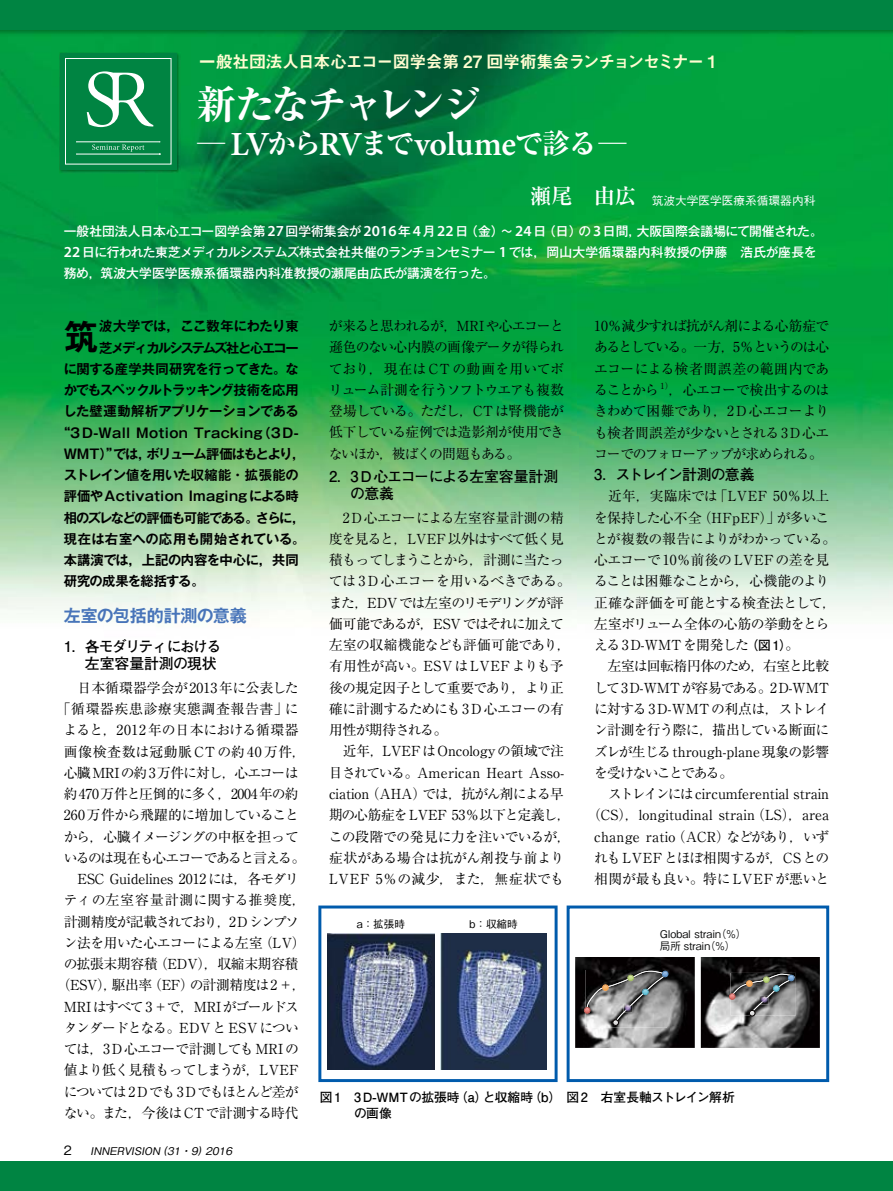
<style>
.page{position:relative;width:893px;height:1191px;background:#fff}
.page>*{position:absolute;margin:0;border:0;box-sizing:border-box;transform-origin:0 0}
.t1{font:700 expanded 39.3px "Ryumin Pro";letter-spacing:-.1em;color:#fff}
.t2{font:700 34.5px "Gothic MB101 Pro De";color:#000}
.t3{font:600 33.75px "Minion Pro";letter-spacing:-.02em;color:#fff}
.t4{font:16.95px "Midashi Go Pro MB31";letter-spacing:-.06em;color:#fffcd1}
.t5{font:700 16.95px "Gothic MB101 Pro De";letter-spacing:-.005em;color:#4774b9}
.t6{font:700 14.85px/17px "Futo Go B101 Pro";letter-spacing:-.055em;color:#000;text-align:right}
.t7{font:700 14.85px/17px "Futo Go B101 Pro";letter-spacing:-.01em;color:#000}
.t8{font:13.8px/21.3px "Ryumin Pro";letter-spacing:-.03em;color:#000;text-align:justify}
.t9{font:13.8px "Ryumin Pro";letter-spacing:-.005em;color:#000}
.t10{font:13.8px "Ryumin Pro";letter-spacing:.005em;color:#000}
.t11{font:13.8px "Ryumin Pro";letter-spacing:-.05em;color:#000}
.t12{font:13.8px "Ryumin Pro";letter-spacing:.015em;color:#000}
.t13{font:13.8px "Ryumin Pro";letter-spacing:.02em;color:#000}
.t14{font:13.8px "Ryumin Pro";letter-spacing:-.095em;color:#000}
.t15{font:13.8px "Ryumin Pro";letter-spacing:-.06em;color:#000}
.t16{font:13.8px "Ryumin Pro";letter-spacing:-.11em;color:#000}
.t17{font:700 13.35px "Gothic MB101 Pro De";letter-spacing:-.03em;color:#000}
.t18{font:700 13.35px "Gothic MB101 Pro De";letter-spacing:.015em;color:#000}
.t19{font:700 13.35px "Gothic MB101 Pro De";letter-spacing:-.125em;color:#000}
.t20{font:700 13.35px "Gothic MB101 Pro De";letter-spacing:.025em;color:#000}
.t21{font:700 13.35px "Gothic MB101 Pro De";letter-spacing:-.1em;color:#000}
.t22{font:700 13.35px "Gothic MB101 Pro De";letter-spacing:-.085em;color:#000}
.t23{font:700 13.35px "Gothic MB101 Pro De";letter-spacing:.005em;color:#000}
.t24{font:700 13.35px "Gothic MB101 Pro De";letter-spacing:-.055em;color:#000}
.t25{font:500 12.75px/21.3px "Gothic MB101 Pro";color:#fff}
.t26{font:700 12.75px/15.9px "Futo Go B101 Pro";color:#000}
.t27{font:500 11.7px "Gothic BBB Pro";color:#fff}
.t28{font:500 10.65px/12.1px "Gothic BBB Pro";color:#0d0e0e}
.t29{font:italic 500 10.65px "Gothic BBB Pro";color:#000}
.t30{font:500 10.65px "Gothic BBB Pro";color:#000}
.s1{font-family:"Ryumin Pro";font-weight:700;font-stretch:expanded;font-size:28.2px}
.s2{font-family:"Ryumin Pro";font-weight:700;font-size:21.3px}
.s3{font-family:"Myriad Pro";font-weight:600;font-size:15.3px}
.s4{font-style:normal;font-size:12.75px}
.s5{font-style:normal;font-size:11.7px}
.s6{font-family:"Futo Go B101 Pro";font-weight:700;font-size:12.75px}
</style>
<div class="page">
<img style="left:0;top:36px;width:104px;height:578px">
<img style="left:104px;top:36px;width:789px;height:50px">
<img style="left:158px;top:86px;width:735px;height:530px">
<img style="left:104px;top:173px;width:54px;height:441px">
<img style="left:0;top:30px;width:893px;height:6px">
<div style="left:0;top:0;width:893px;height:30px;background:#008442"></div>
<div style="left:0;top:1161px;width:893px;height:30px;background:#008442"></div>
<img style="left:59px;top:52px;width:121px;height:121px">
<div style="left:60px;top:53px;width:116px;height:116px;background:#008442"></div>
<div style="left:65px;top:58px;width:106px;height:106px;border:1px solid #fff"></div>
<svg style="left:92px;top:144px;width:52px;height:8px"></svg>
<hr style="left:77px;top:142px;width:83px;height:1px;background:#fff">
<hr style="left:77px;top:154px;width:83px;height:1px;background:#fff">
<svg style="left:87px;top:71px;width:66px;height:56px"></svg>
<img style="left:575px;top:957px;width:120px;height:91px">
<img style="left:701px;top:957px;width:119px;height:91px">
<img style="left:794px;top:973px;width:2px;height:42px">
<img style="left:585px;top:1025px;width:82px;height:2px">
<svg style="left:584px;top:970px;width:84px;height:55px;background:#7e7d7d"></svg>
<svg style="left:729px;top:973px;width:65px;height:43px;background:#797978"></svg>
<div style="left:567px;top:905px;width:262px;height:177px;border:3px solid #005bac"></div>
<svg style="left:318px;top:905px;width:240px;height:177px"></svg>
<img style="left:328px;top:933px;width:106px;height:136px">
<img style="left:440px;top:933px;width:107px;height:136px">
<p class="t4" style="left:199px;top:48px;width:519px">一般社団法人日本心エコー図学会第 27 回学術集会ランチョンセミナー 1</p>
<h1 class="t1" style="left:197px;top:74px;width:286px">新たなチャレンジ</h1>
<h3 class="t3" style="left:197px;top:121px;width:431px"><span class="s1">─</span> LV<span class="s1">から</span>RV<span class="s1">まで</span>volume<span class="s1">で診る─</span></h3>
<p class="t27" style="left:530px;top:191px;width:287px"><span class="s2">瀬尾　由広</span> 筑波大学医学医療系循環器内科</p>
<p class="t25" style="left:64px;top:218px;width:760px">一般社団法人日本心エコー図学会第<span class="s3">27</span>回学術集会が<span class="s3">2016</span>年<span class="s3">4</span>月<span class="s3">22</span>日（金）～<span class="s3">24</span>日（日）の<span class="s3">3</span>日間，大阪国際会議場にて開催された。<br><span class="s3">22</span> 日に行われた東芝メディカルシステムズ株式会社共催のランチョンセミナー <span class="s3">1</span> では，岡山大学循環器内科教授の伊藤　浩氏が座長を務め，筑波大学医学医療系循環器内科准教授の瀬尾由広氏が講演を行った。</p>
<h2 class="t2" style="left:64px;top:308px;width:36px">筑</h2>
<p class="t23" style="left:99px;top:315px;width:201px">波大学では，ここ数年にわたり東</p>
<p class="t19" style="left:99px;top:336px;width:201px">芝メディカルシステムズ社と心エコー</p>
<p class="t17" style="left:64px;top:357px;width:237px">に関する産学共同研究を行ってきた。な</p>
<p class="t22" style="left:64px;top:379px;width:237px">かでもスペックルトラッキング技術を応用</p>
<p class="t17" style="left:64px;top:400px;width:237px">した壁運動解析アプリケーションである</p>
<p class="t20" style="left:57px;top:421px;width:243px">“3D-Wall Motion Tracking（3D-</p>
<p class="t21" style="left:64px;top:443px;width:243px">WMT）”では，ボリューム評価はもとより，</p>
<p class="t17" style="left:64px;top:464px;width:237px">ストレイン値を用いた収縮能・拡張能の</p>
<p class="t18" style="left:64px;top:485px;width:236px">評価やActivation Imagingによる時</p>
<p class="t19" style="left:64px;top:506px;width:243px">相のズレなどの評価も可能である。さらに，</p>
<p class="t18" style="left:64px;top:528px;width:243px">現在は右室への応用も開始されている。</p>
<p class="t17" style="left:64px;top:549px;width:236px">本講演では，上記の内容を中心に，共同</p>
<p class="t24" style="left:64px;top:570px;width:142px">研究の成果を総括する。</p>
<p class="t5" style="left:64px;top:601px;width:184px">左室の包括的計測の意義</p>
<p class="t6" style="left:64px;top:636px;width:159px">1．各モダリティにおける左室容量計測の現状</p>
<p class="t8" style="left:57px;top:676px;width:251px;text-align:center">　日本循環器学会が2013年に公表した「循環器疾患診療実態調査報告書」によると，2012 年の日本における循環器画像検査数は冠動脈CTの約40万件，心臓MRIの約3万件に対し，心エコーは約470万件と圧倒的に多く，2004年の約<br>260 万件から飛躍的に増加していることから，心臓イメージングの中枢を担っているのは現在も心エコーであると言える。　ESC Guidelines 2012には，各モダリティの左室容量計測に関する推奨度，計測精度が記載されており，2 D シンプソン法を用いた心エコーによる左室（LV）の拡張末期容積（EDV），収縮末期容積（ESV），駆出率（EF）の計測精度は2＋，<br>MRIはすべて3＋で，MRI がゴールドスタンダードとなる。EDV と ESV については，3D心エコーで計測してもMRIの値より低く見積もってしまうが，LVEFについては 2D でも 3D でもほとんど差がない。また，今後はCTで計測する時代</p>
<p class="t29" style="left:64px;top:1142px;width:173px"><span class="s4">2</span> <span class="s5">　</span> INNERVISION (31・9) 2016</p>
<p class="t8" style="left:329px;top:314px;width:237px">が来ると思われるが，MRI や心エコーと遜色のない心内膜の画像データが得られており，現在は CT の動画を用いてボリューム計測を行うソフトウエアも複数登場している。ただし，CT は腎機能が低下している症例では造影剤が使用できないほか，被ばくの問題もある。</p>
<p class="t7" style="left:350px;top:466px;width:209px;text-indent:-21px">2．3D心エコーによる左室容量計測の意義</p>
<p class="t8" style="left:329px;top:506px;width:244px;text-align:left">　2D心エコーによる左室容量計測の精度を見ると，LVEF 以外はすべて低く見積もってしまうことから，計測に当たっては 3 D 心エコーを用いるべきである。また，EDV では左室のリモデリングが評価可能であるが，ESV ではそれに加えて左室の収縮機能なども評価可能であり，有用性が高い。ESVはLVEFよりも予後の規定因子として重要であり，より正確に計測するためにも 3 D 心エコーの有用性が期待される。<br>　近年，LVEFはOncologyの領域で注目されている。American Heart Asso&shy;ciation（AHA）では，抗がん剤による早期の心筋症をLVEF 53％以下と定義し，この段階での発見に力を注いでいるが，症状がある場合は抗がん剤投与前より<br>LVEF 5％の減少，また，無症状でも</p>
<p class="t30" style="left:357px;top:915px;width:50px">a：拡張時</p>
<p class="t30" style="left:469px;top:915px;width:50px">b：収縮時</p>
<p class="t8" style="left:594px;top:314px;width:237px">10％減少すれば抗がん剤による心筋症であるとしている。一方，5％というのは心エコーによる検者間誤差の範囲内であることから <sup>1）</sup>，心エコーで検出するのはきわめて困難であり，2D心エコーよりも検者間誤差が少ないとされる 3 D 心エコーでのフォローアップが求められる。</p>
<p class="t6" style="left:594px;top:464px;width:162px">3．ストレイン計測の意義</p>
<p class="t12" style="left:594px;top:485px;width:236px">　近年，実臨床では「LVEF 50％以上</p>
<p class="t8" style="left:594px;top:506px;width:237px">を保持した心不全（HFpEF）」が多いこ</p>
<p class="t8" style="left:594px;top:527px;width:244px">とが複数の報告によりがわかっている。</p>
<p class="t12" style="left:594px;top:549px;width:236px">心エコーで10％前後のLVEFの差を見</p>
<p class="t14" style="left:594px;top:570px;width:237px">ることは困難なことから，心機能のより</p>
<p class="t8" style="left:594px;top:591px;width:244px">正確な評価を可能とする検査法として，</p>
<p class="t11" style="left:594px;top:613px;width:237px">左室ボリューム全体の心筋の挙動をとら</p>
<p class="t9" style="left:594px;top:634px;width:207px">える3D-WMTを開発した<span class="s6">（図1）</span>。</p>
<p class="t11" style="left:594px;top:655px;width:236px">　左室は回転楕円体のため，右室と比較</p>
<p class="t8" style="left:594px;top:676px;width:237px">して3D-WMTが容易である。2D-WMT</p>
<p class="t11" style="left:594px;top:698px;width:237px">に対する3D-WMTの利点は，ストレイ</p>
<p class="t15" style="left:594px;top:719px;width:237px">ン計測を行う際に，描出している断面に</p>
<p class="t10" style="left:594px;top:740px;width:237px">ズレが生じるthrough-plane現象の影響</p>
<p class="t16" style="left:594px;top:761px;width:141px">を受けないことである。</p>
<p class="t9" style="left:594px;top:783px;width:236px">　ストレインにはcircumferential strain</p>
<p class="t10" style="left:587px;top:804px;width:243px">（CS），longitudinal strain（LS），area</p>
<p class="t13" style="left:594px;top:825px;width:236px">change ratio（ACR）などがあり，いず</p>
<p class="t9" style="left:594px;top:846px;width:237px">れもLVEFとほぼ相関するが，CSとの</p>
<p class="t8" style="left:594px;top:867px;width:237px">相関が最も良い。特に LVEF が悪いと</p>
<p class="t28" style="left:660px;top:927px;width:88px">Global strain（%）局所 strain（%）</p>
<p class="t26" style="left:354px;top:1087px;width:382px;text-indent:-34px">図1　3D-WMTの拡張時（a）と収縮時（b）図2　右室長軸ストレイン解析の画像</p>
</div>
